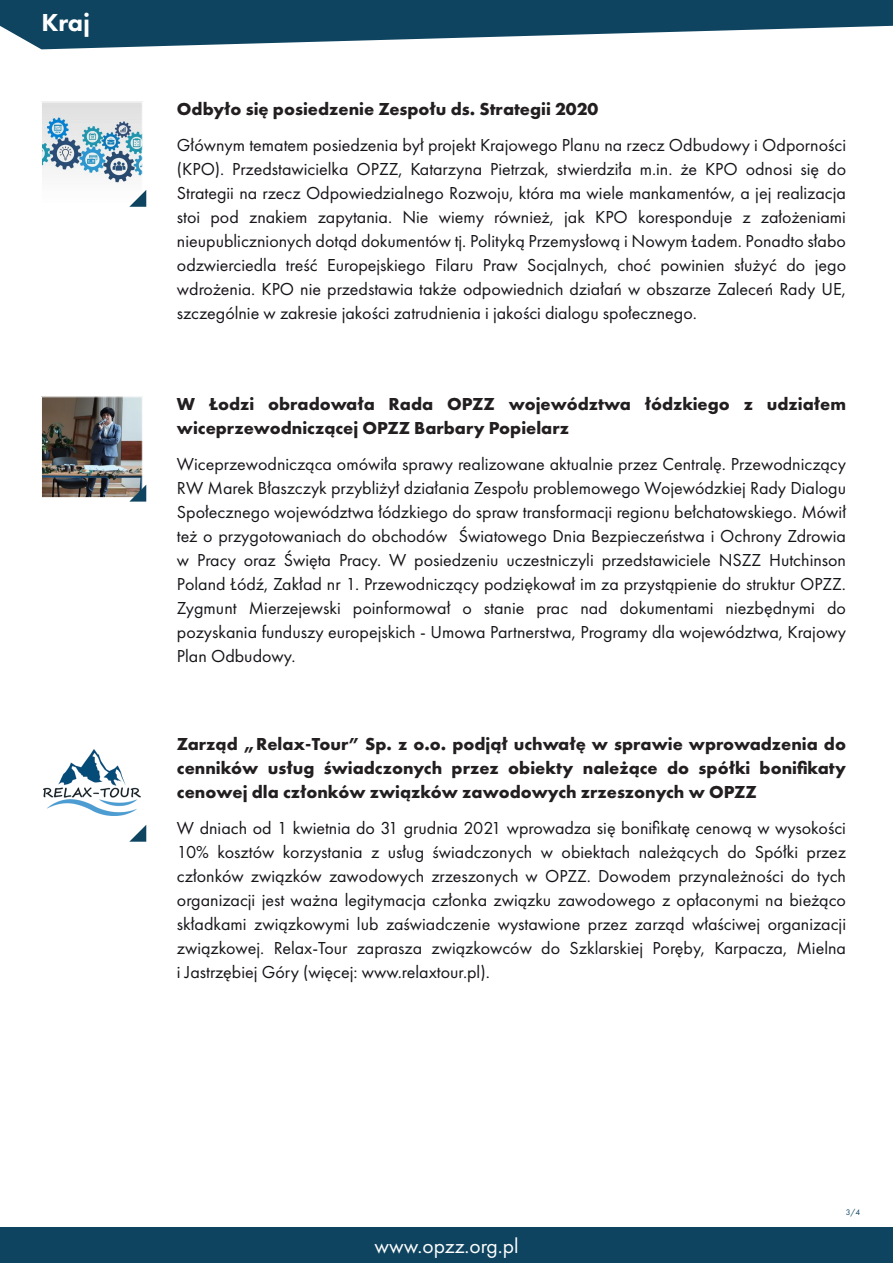
<style>
.page{position:relative;width:893px;height:1263px;background:#fff}
.page>*{position:absolute;margin:0;border:0;box-sizing:border-box;transform-origin:0 0}
.t1{font:800 25.5px "Futura PT";color:#fff}
.t2{font:21.45px "Futura PT";color:#fff}
.t3{font:18px/24px "Futura PT";color:#171419;text-align:justify}
.t4{font:700 18px/24px "Futura PT";color:#231f20}
.t5{font:8.4px "Futura PT";color:#0e4460}
</style>
<div class="page">
<img style="left:43px;top:104px;width:97px;height:80px">
<div style="left:41px;top:102px;width:101px;height:101px;border:1px solid #fff"></div>
<svg style="left:129px;top:190px;width:17px;height:17px"></svg>
<svg style="left:0;top:0;width:893px;height:49px"></svg>
<img style="left:43px;top:399px;width:97px;height:97px">
<div style="left:41px;top:397px;width:101px;height:101px;border:1px solid #fff"></div>
<svg style="left:129px;top:485px;width:17px;height:17px"></svg>
<img style="left:44px;top:750px;width:96px;height:65px">
<svg style="left:129px;top:825px;width:17px;height:17px"></svg>
<div style="left:0;top:1227px;width:893px;height:36px;background:#0e4460"></div>
<h1 class="t1" style="left:41px;top:6px;width:50px">Kraj</h1>
<p class="t4" style="left:177px;top:97px;width:423px">Odbyło się posiedzenie Zespołu ds. Strategii 2020</p>
<p class="t3" style="left:177px;top:133px;width:671px">Głównym tematem posiedzenia był projekt Krajowego Planu na rzecz Odbudowy i Odporności (KPO). Przedstawicielka OPZZ, Katarzyna Pietrzak, stwierdziła m.in. że KPO odnosi się do Strategii na rzecz Odpowiedzialnego Rozwoju, która ma wiele mankamentów, a jej realizacja stoi pod znakiem zapytania. Nie wiemy również, jak KPO koresponduje z założeniami nieupublicznionych dotąd dokumentów tj. Polityką Przemysłową i Nowym Ładem. Ponadto słabo odzwierciedla treść Europejskiego Filaru Praw Socjalnych, choć powinien służyć do jego wdrożenia. KPO nie przedstawia także odpowiednich działań w obszarze Zaleceń Rady UE, szczególnie w zakresie jakości zatrudnienia i jakości dialogu społecznego.</p>
<p class="t4" style="left:177px;top:391px;width:671px">W Łodzi obradowała Rada OPZZ województwa łódzkiego z udziałem wiceprzewodniczącej OPZZ Barbary Popielarz</p>
<p class="t3" style="left:177px;top:452px;width:671px">Wiceprzewodnicząca omówiła sprawy realizowane aktualnie przez Centralę. Przewodniczący RW Marek Błaszczyk przybliżył działania Zespołu problemowego Wojewódzkiej Rady Dialogu Społecznego województwa łódzkiego do spraw transformacji regionu bełchatowskiego. Mówił też o przygotowaniach do obchodów Światowego Dnia Bezpieczeństwa i Ochrony Zdrowia w Pracy oraz Święta Pracy. W posiedzeniu uczestniczyli przedstawiciele NSZZ Hutchinson Poland Łódź, Zakład nr 1. Przewodniczący podziękował im za przystąpienie do struktur OPZZ.<br>Zygmunt Mierzejewski poinformował o stanie prac nad dokumentami niezbędnymi do pozyskania funduszy europejskich - Umowa Partnerstwa, Programy dla województwa, Krajowy Plan Odbudowy.</p>
<p class="t4" style="left:177px;top:731px;width:671px;text-align:justify">Zarząd „Relax-Tour” Sp. z o.o. podjął uchwałę w sprawie wprowadzenia do cenników usług świadczonych przez obiekty należące do spółki bonifikaty cenowej dla członków związków zawodowych zrzeszonych w OPZZ</p>
<p class="t3" style="left:177px;top:816px;width:671px">W dniach od 1 kwietnia do 31 grudnia 2021 wprowadza się bonifikatę cenową w wysokości 10% kosztów korzystania z usług świadczonych w obiektach należących do Spółki przez członków związków zawodowych zrzeszonych w OPZZ. Dowodem przynależności do tych organizacji jest ważna legitymacja członka związku zawodowego z opłaconymi na bieżąco składkami związkowymi lub zaświadczenie wystawione przez zarząd właściwej organizacji związkowej. Relax-Tour zaprasza związkowców do Szklarskiej Poręby, Karpacza, Mielna i Jastrzębiej Góry (więcej: www.relaxtour.pl).</p>
<p class="t2" style="left:374px;top:1233px;width:146px">www.opzz.org.pl</p>
<p class="t5" style="left:846px;top:1207px;width:16px">3/4</p>
</div>
